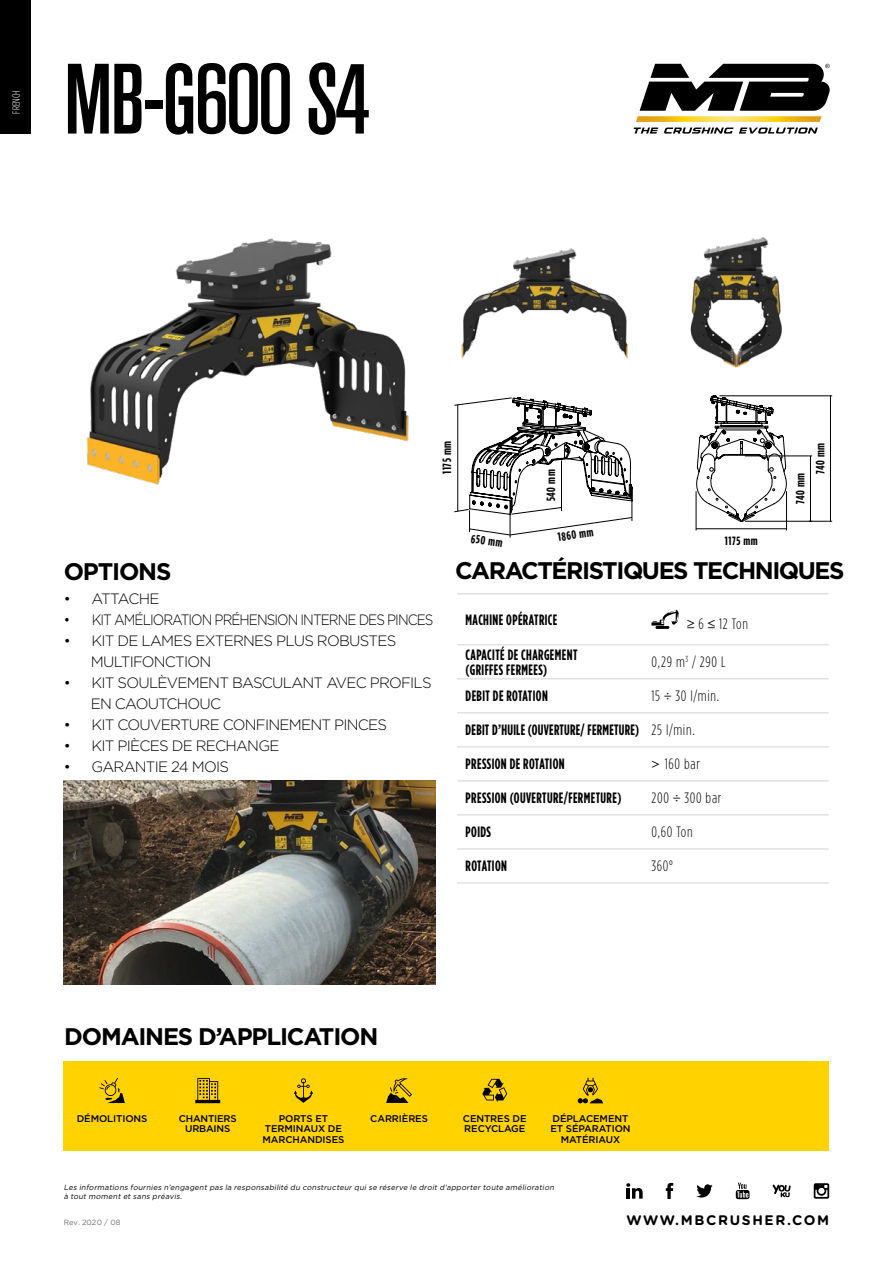
<style>
.page{position:relative;width:893px;height:1263px;background:#fff}
.page>*{position:absolute;margin:0;border:0;box-sizing:border-box;transform-origin:0 0}
.t1{font:500 condensed 98.85px "Akzidenz Grotesk BQ";letter-spacing:-.03em;color:#000}
.titolo_nero_17pt_bol{font:700 24px "Gotham";letter-spacing:-.06em;color:#000}
.t2{font:700 15px/15px "Gotham Condensed";letter-spacing:.03em;color:#000;scale:.91 1}
.t3{font:300 15px/21px "Gotham";letter-spacing:-.05em;color:#000}
.Paragrafo_base{font:300 15px "Gotham Condensed";letter-spacing:.05em;color:#000}
.t4{font:300 15px "Gotham";letter-spacing:-.07em;color:#000;scale:.9 1}
.t5{font:300 15px "Gotham";letter-spacing:-.07em;color:#000}
.t6{font:700 13.8px "Gotham Rounded";letter-spacing:.12em;color:#000}
.t7{font:700 12px "Gotham Condensed";letter-spacing:.05em;color:#000}
.t8{font:300 10.5px "Gotham Condensed";letter-spacing:.01em;color:#fff}
.t9{font:500 9.75px/10.5px "Gotham";letter-spacing:-.01em;color:#000;text-align:center}
.t10{font:italic 7.5px/9px "Gotham";color:#000}
.t11{font:7.5px "Gotham";color:#6d6e71}
.s1{font-family:"Cent Goth WGL";font-weight:400;font-size:13.5px}
</style>
<div class="page">
<div style="left:64px;top:1061px;width:765px;height:89px;background:#ffd200"></div>
<div style="left:0;top:0;width:31px;height:134px;background:#000"></div>
<svg style="left:633px;top:128px;width:185px;height:6px"></svg>
<svg style="left:636px;top:64px;width:194px;height:58px"></svg>
<img style="left:461px;top:248px;width:167px;height:111px">
<img style="left:690px;top:237px;width:92px;height:131px">
<img style="left:86px;top:238px;width:323px;height:247px">
<hr style="left:745px;top:521px;width:84px;height:1px;background:#000">
<hr style="left:719px;top:395px;width:110px;height:1px;background:#000">
<hr style="left:745px;top:455px;width:64px;height:1px;background:#000">
<svg style="left:695px;top:395px;width:93px;height:135px"></svg>
<hr style="left:810px;top:456px;width:1px;height:65px;background:#000">
<hr style="left:830px;top:396px;width:1px;height:125px;background:#000">
<svg style="left:454px;top:397px;width:179px;height:141px"></svg>
<hr style="left:643px;top:644px;width:186px;height:1px;background:#d1d3d4">
<hr style="left:643px;top:678px;width:186px;height:1px;background:#d1d3d4">
<hr style="left:643px;top:712px;width:186px;height:1px;background:#d1d3d4">
<hr style="left:643px;top:746px;width:186px;height:1px;background:#d1d3d4">
<hr style="left:643px;top:780px;width:186px;height:1px;background:#d1d3d4">
<hr style="left:643px;top:814px;width:186px;height:1px;background:#d1d3d4">
<hr style="left:643px;top:848px;width:186px;height:1px;background:#d1d3d4">
<hr style="left:643px;top:882px;width:186px;height:1px;background:#d1d3d4">
<hr style="left:643px;top:593px;width:186px;height:1px;background:#d1d3d4">
<svg style="left:651px;top:610px;width:28px;height:19px"></svg>
<svg style="left:666px;top:1183px;width:7px;height:16px"></svg>
<svg style="left:772px;top:1184px;width:19px;height:13px"></svg>
<svg style="left:696px;top:1184px;width:17px;height:13px"></svg>
<svg style="left:626px;top:1183px;width:17px;height:16px"></svg>
<svg style="left:736px;top:1183px;width:13px;height:16px"></svg>
<svg style="left:814px;top:1183px;width:15px;height:16px"></svg>
<img style="left:64px;top:781px;width:372px;height:204px">
<hr style="left:457px;top:644px;width:186px;height:1px;background:#d1d3d4">
<hr style="left:457px;top:678px;width:186px;height:1px;background:#d1d3d4">
<hr style="left:457px;top:712px;width:186px;height:1px;background:#d1d3d4">
<hr style="left:457px;top:746px;width:186px;height:1px;background:#d1d3d4">
<hr style="left:457px;top:780px;width:186px;height:1px;background:#d1d3d4">
<hr style="left:457px;top:814px;width:186px;height:1px;background:#d1d3d4">
<hr style="left:457px;top:848px;width:186px;height:1px;background:#d1d3d4">
<hr style="left:457px;top:882px;width:186px;height:1px;background:#d1d3d4">
<hr style="left:457px;top:593px;width:186px;height:1px;background:#d1d3d4">
<svg style="left:99px;top:1078px;width:26px;height:25px"></svg>
<svg style="left:195px;top:1078px;width:25px;height:25px"></svg>
<svg style="left:294px;top:1078px;width:19px;height:25px"></svg>
<svg style="left:386px;top:1078px;width:26px;height:25px"></svg>
<svg style="left:482px;top:1079px;width:25px;height:23px"></svg>
<svg style="left:578px;top:1078px;width:25px;height:25px"></svg>
<p class="t8" style="left:11px;top:114px;width:25px;rotate:-90deg">FRENCH</p>
<p class="t1" style="left:64px;top:43px;width:308px">MB-G600 S4</p>
<p class="t7" style="left:440px;top:474px;width:35px;rotate:-90deg">1175 mm</p>
<p class="t7" style="left:544px;top:501px;width:34px;rotate:-90deg">540 mm</p>
<p class="t7" style="left:794px;top:504px;width:33px;rotate:-90deg">740 mm</p>
<p class="t7" style="left:813px;top:474px;width:33px;rotate:-90deg">740 mm</p>
<p class="titolo_nero_17pt_bol" style="left:64px;top:555px;width:109px">OPTIONS</p>
<p class="t5" style="left:64px;top:589px;width:97px">• ATTACHE</p>
<p class="t4" style="left:64px;top:610px;width:412px">• KIT AMÉLIORATION PRÉHENSION INTERNE DES PINCES</p>
<p class="t3" style="left:91px;top:629px;width:307px;text-indent:-27px">• KIT DE LAMES EXTERNES PLUS ROBUSTES<br>MULTIFONCTION</p>
<p class="t3" style="left:91px;top:671px;width:342px;text-indent:-27px">• KIT SOULÈVEMENT BASCULANT AVEC PROFILS<br>EN CAOUTCHOUC</p>
<p class="t3" style="left:64px;top:713px;width:325px">• KIT COUVERTURE CONFINEMENT PINCES</p>
<p class="t3" style="left:64px;top:734px;width:217px">• KIT PIÈCES DE RECHANGE</p>
<p class="t3" style="left:64px;top:755px;width:167px">• GARANTIE 24 MOIS</p>
<p class="t7" style="left:472px;top:532px;width:33px;rotate:8deg">650 mm</p>
<p class="t7" style="left:557px;top:530px;width:37px;rotate:-8deg">1860 mm</p>
<p class="t7" style="left:725px;top:534px;width:35px">1175 mm</p>
<h2 class="titolo_nero_17pt_bol" style="left:455px;top:555px;width:391px">CARACTÉRISTIQUES TECHNIQUES</h2>
<p class="t2" style="left:466px;top:611px;width:102px">MACHINE OPÉRATRICE</p>
<p class="t2" style="left:466px;top:646px;width:124px">CAPACITÉ DE CHARGEMENT (GRIFFES FERMEES)</p>
<p class="t2" style="left:466px;top:688px;width:92px">DEBIT DE ROTATION</p>
<p class="t2" style="left:466px;top:722px;width:192px">DEBIT D’HUILE (OUVERTURE/ FERMETURE)</p>
<p class="t2" style="left:466px;top:756px;width:110px">PRESSION DE ROTATION</p>
<p class="t2" style="left:466px;top:790px;width:173px">PRESSION (OUVERTURE/FERMETURE)</p>
<p class="t2" style="left:466px;top:824px;width:29px">POIDS</p>
<p class="t2" style="left:466px;top:858px;width:47px">ROTATION</p>
<p class="Paragrafo_base" style="left:687px;top:616px;width:62px"><span class="s1">≥</span> 6 <span class="s1">≤</span> 12 Ton</p>
<p class="Paragrafo_base" style="left:651px;top:654px;width:75px">0,29 m<sup>3</sup> / 290 L</p>
<p class="Paragrafo_base" style="left:651px;top:688px;width:69px">15 <span class="s1">÷</span> 30 l/min.</p>
<p class="Paragrafo_base" style="left:651px;top:722px;width:45px">25 l/min.</p>
<p class="Paragrafo_base" style="left:651px;top:756px;width:50px"><span class="s1">&gt;</span> 160 bar</p>
<p class="Paragrafo_base" style="left:651px;top:790px;width:71px">200 <span class="s1">÷</span> 300 bar</p>
<p class="Paragrafo_base" style="left:651px;top:824px;width:43px">0,60 Ton</p>
<p class="Paragrafo_base" style="left:651px;top:858px;width:23px">360°</p>
<h2 class="titolo_nero_17pt_bol" style="left:64px;top:1021px;width:316px">DOMAINES D’APPLICATION</h2>
<p class="t9" style="left:77px;top:1113px;width:72px">DÉMOLITIONS</p>
<p class="t9" style="left:179px;top:1113px;width:59px">CHANTIERS<br>URBAINS</p>
<p class="t9" style="left:262px;top:1113px;width:83px">PORTS ET<br>TERMINAUX DE<br>MARCHANDISES</p>
<p class="t9" style="left:370px;top:1113px;width:59px">CARRIÈRES</p>
<p class="t9" style="left:463px;top:1113px;width:65px;text-align:left">CENTRES DE<br>RECYCLAGE</p>
<p class="t9" style="left:550px;top:1113px;width:82px">DÉPLACEMENT<br>ET SÉPARATION<br>MATÉRIAUX</p>
<p class="t10" style="left:64px;top:1183px;width:493px">Les informations fournies n’engagent pas la responsabilité du constructeur qui se réserve le droit d’apporter toute amélioration à tout moment et sans préavis.</p>
<p class="t11" style="left:64px;top:1217px;width:58px">Rev. 2020 / 08</p>
<p class="t6" style="left:626px;top:1210px;width:204px">WWW.MBCRUSHER.COM</p>
</div>
